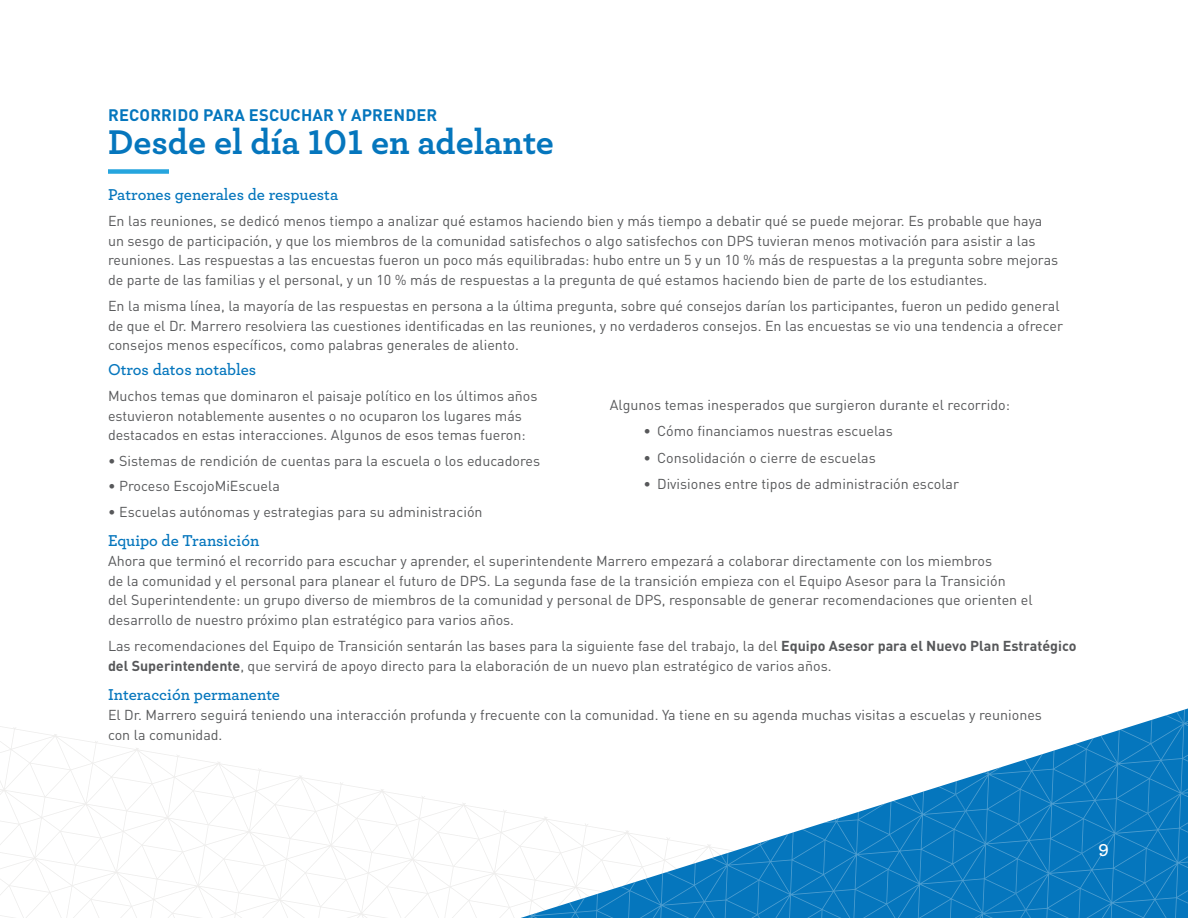
<style>
.page{position:relative;width:1188px;height:918px;background:#fff}
.page>*{position:absolute;margin:0;border:0;box-sizing:border-box;transform-origin:0 0}
.t1{font:700 36px "Archer Pro";color:#0576bd}
.t2{font:600 18px "Archer Pro";color:#fff}
.t3{font:600 16.5px "Archer Pro";color:#0576bd}
.t4{font:700 16.5px "DIN Pro";letter-spacing:.01em;color:#0576bd}
.t5{font:14.25px/19.5px "DIN Pro";color:#57585a}
.s1{font-weight:700}
</style>
<div class="page">
<svg style="left:0;top:726px;width:188px;height:180px"></svg>
<svg style="left:188px;top:758px;width:41px;height:160px"></svg>
<svg style="left:0;top:906px;width:188px;height:12px"></svg>
<svg style="left:229px;top:708px;width:959px;height:210px"></svg>
<div style="left:108px;top:169px;width:61px;height:5px;background:#26a5de"></div>
<p class="t4" style="left:108px;top:102px;width:331px">RECORRIDO PARA ESCUCHAR Y APRENDER</p>
<p class="t1" style="left:108px;top:113px;width:447px">Desde el día 101 en adelante</p>
<p class="t3" style="left:108px;top:182px;width:232px">Patrones generales de respuesta</p>
<p class="t5" style="left:108px;top:211px;width:952px">En las reuniones, se dedicó menos tiempo a analizar qué estamos haciendo bien y más tiempo a debatir qué se puede mejorar. Es probable que haya un sesgo de participación, y que los miembros de la comunidad satisfechos o algo satisfechos con DPS tuvieran menos motivación para asistir a las reuniones. Las respuestas a las encuestas fueron un poco más equilibradas: hubo entre un 5 y un 10 % más de respuestas a la pregunta sobre mejoras de parte de las familias y el personal, y un 10 % más de respuestas a la pregunta de qué estamos haciendo bien de parte de los estudiantes.</p>
<p class="t5" style="left:108px;top:296px;width:957px">En la misma línea, la mayoría de las respuestas en persona a la última pregunta, sobre qué consejos darían los participantes, fueron un pedido general de que el Dr. Marrero resolviera las cuestiones identificadas en las reuniones, y no verdaderos consejos. En las encuestas se vio una tendencia a ofrecer consejos menos específicos, como palabras generales de aliento.</p>
<p class="t3" style="left:108px;top:357px;width:150px">Otros datos notables</p>
<p class="t5" style="left:108px;top:386px;width:431px">Muchos temas que dominaron el paisaje político en los últimos años estuvieron notablemente ausentes o no ocuparon los lugares más destacados en estas interacciones. Algunos de esos temas fueron:</p>
<p class="t5" style="left:108px;top:450px;width:434px">• Sistemas de rendición de cuentas para la escuela o los educadores</p>
<p class="t5" style="left:108px;top:476px;width:173px">• Proceso EscojoMiEscuela</p>
<p class="t5" style="left:108px;top:501px;width:376px">• Escuelas autónomas y estrategias para su administración</p>
<p class="t3" style="left:108px;top:528px;width:153px">Equipo de Transición</p>
<p class="t5" style="left:108px;top:551px;width:926px">Ahora que terminó el recorrido para escuchar y aprender, el superintendente Marrero empezará a colaborar directamente con los miembros<br>de la comunidad y el personal para planear el futuro de DPS. La segunda fase de la transición empieza con el Equipo Asesor para la Transición<br>del Superintendente: un grupo diverso de miembros de la comunidad y personal de DPS, responsable de generar recomendaciones que orienten el desarrollo de nuestro próximo plan estratégico para varios años.</p>
<p class="t5" style="left:108px;top:636px;width:970px">Las recomendaciones del Equipo de Transición sentarán las bases para la siguiente fase del trabajo, la del <span class="s1">Equipo Asesor para el Nuevo Plan Estratégico del Superintendente</span>, que servirá de apoyo directo para la elaboración de un nuevo plan estratégico de varios años.</p>
<p class="t3" style="left:108px;top:682px;width:174px">Interacción permanente</p>
<p class="t5" style="left:108px;top:705px;width:935px">El Dr. Marrero seguirá teniendo una interacción profunda y frecuente con la comunidad. Ya tiene en su agenda muchas visitas a escuelas y reuniones con la comunidad.</p>
<p class="t5" style="left:610px;top:395px;width:402px">Algunos temas inesperados que surgieron durante el recorrido:</p>
<p class="t5" style="left:644px;top:421px;width:251px">• Cómo financiamos nuestras escuelas</p>
<p class="t5" style="left:644px;top:447px;width:234px">• Consolidación o cierre de escuelas</p>
<p class="t5" style="left:644px;top:473px;width:317px">• Divisiones entre tipos de administración escolar</p>
<p class="t2" style="left:1098px;top:836px;width:12px">9</p>
</div>
